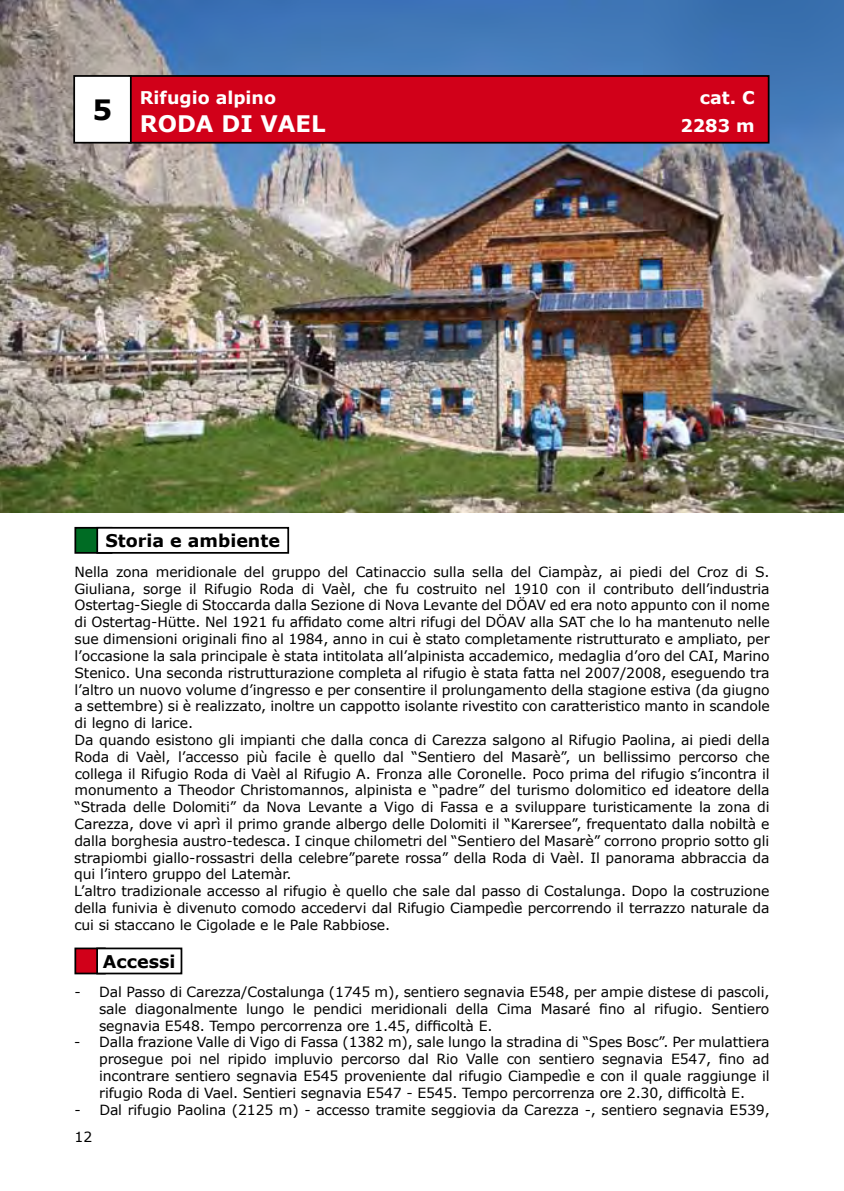
<style>
.page{position:relative;width:844px;height:1191px;background:#fff}
.page>*{position:absolute;margin:0;border:0;box-sizing:border-box;transform-origin:0 0}
.t1{font:700 28px "Verdana";color:#000}
.t2{font:700 22.75px "Verdana";color:#fff}
.t3{font:700 17.5px "Verdana";color:#fff}
.t4{font:700 17.5px "Verdana";color:#000}
.t5{font:14px/16.8px "Verdana";letter-spacing:-.01em;color:#000;text-align:justify}
</style>
<div class="page">
<img style="left:0;top:0;width:843px;height:512px">
<div style="left:75px;top:948px;width:30px;height:25px;background:#d10019"></div>
<div style="left:74px;top:947px;width:32px;height:27px;border:2px solid #000"></div>
<div style="left:97px;top:948px;width:84px;height:25px;background:#fff"></div>
<div style="left:96px;top:947px;width:86px;height:27px;border:2px solid #000"></div>
<div style="left:129px;top:76px;width:639px;height:67px;background:#d10019"></div>
<div style="left:128px;top:75px;width:641px;height:69px;border:2px solid #000"></div>
<div style="left:74px;top:76px;width:57px;height:67px;background:#fff"></div>
<div style="left:73px;top:75px;width:59px;height:69px;border:2px solid #000"></div>
<div style="left:75px;top:528px;width:36px;height:25px;background:#006c24"></div>
<div style="left:74px;top:527px;width:38px;height:27px;border:2px solid #000"></div>
<div style="left:97px;top:528px;width:191px;height:25px;background:#fff"></div>
<div style="left:96px;top:527px;width:193px;height:27px;border:2px solid #000"></div>
<h1 class="t1" style="left:92px;top:92px;width:21px">5</h1>
<p class="t3" style="left:140px;top:87px;width:138px">Rifugio alpino</p>
<p class="t3" style="left:699px;top:87px;width:56px">cat. C</p>
<h2 class="t2" style="left:140px;top:109px;width:187px">ro da di vael</h2>
<p class="t3" style="left:680px;top:114px;width:76px">2283 m</p>
<p class="t4" style="left:105px;top:529px;width:176px">Storia e ambiente</p>
<p class="t5" style="left:74px;top:563px;width:696px;text-align:left">Nella zona meridionale del gruppo del Catinaccio sulla sella del Ciampàz, ai piedi del Croz di S.<br>Giuliana, sorge il Rifugio Roda di Vaèl, che fu costruito nel 1910 con il contributo dell’industria Ostertag-Siegle di Stoccarda dalla Sezione di Nova Levante del DÖAV ed era noto appunto con il nome di Ostertag-Hütte. Nel 1921 fu affidato come altri rifugi del DÖAV alla SAT che lo ha mantenuto nelle sue dimensioni originali fino al 1984, anno in cui è stato completamente ristrutturato e ampliato, per l’occasione la sala principale è stata intitolata all’alpinista accademico, medaglia d’oro del CAI, Marino Stenico. Una seconda ristrutturazione completa al rifugio è stata fatta nel 2007/2008, eseguendo tra l’altro un nuovo volume d’ingresso e per consentire il prolungamento della stagione estiva (da giugno a settembre) si è realizzato, inoltre un cappotto isolante rivestito con caratteristico manto in scandole di legno di larice.<br>Da quando esistono gli impianti che dalla conca di Carezza salgono al Rifugio Paolina, ai piedi della Roda di Vaèl, l’accesso più facile è quello dal “Sentiero del Masarè”, un bellissimo percorso che collega il Rifugio Roda di Vaèl al Rifugio A. Fronza alle Coronelle. Poco prima del rifugio s’incontra il monumento a Theodor Christomannos, alpinista e “padre” del turismo dolomitico ed ideatore della “Strada delle Dolomiti” da Nova Levante a Vigo di Fassa e a sviluppare turisticamente la zona di Carezza, dove vi aprì il primo grande albergo delle Dolomiti il “Karersee”, frequentato dalla nobiltà e dalla borghesia austro-tedesca. I cinque chilometri del “Sentiero del Masarè” corrono proprio sotto gli strapiombi giallo-rossastri della celebre”parete rossa” della Roda di Vaèl. Il panorama abbraccia da qui l’intero gruppo del Latemàr.<br>L’altro tradizionale accesso al rifugio è quello che sale dal passo di Costalunga. Dopo la costruzione della funivia è divenuto comodo accedervi dal Rifugio Ciampedìe percorrendo il terrazzo naturale da cui si staccano le Cigolade e le Pale Rabbiose.</p>
<p class="t4" style="left:103px;top:950px;width:74px">Accessi</p>
<p class="t5" style="left:99px;top:983px;width:671px;text-indent:-25px">- Dal Passo di Carezza/Costalunga (1745 m), sentiero segnavia E548, per ampie distese di pascoli, sale diagonalmente lungo le pendici meridionali della Cima Masaré fino al rifugio. Sentiero segnavia E548. Tempo percorrenza ore 1.45, difficoltà E.</p>
<p class="t5" style="left:99px;top:1033px;width:671px;text-indent:-25px">- Dalla frazione Valle di Vigo di Fassa (1382 m), sale lungo la stradina di “Spes Bosc”. Per mulattiera prosegue poi nel ripido impluvio percorso dal Rio Valle con sentiero segnavia E547, fino ad incontrare sentiero segnavia E545 proveniente dal rifugio Ciampedìe e con il quale raggiunge il rifugio Roda di Vael. Sentieri segnavia E547 - E545. Tempo percorrenza ore 2.30, difficoltà E.</p>
<p class="t5" style="left:74px;top:1100px;width:696px">- Dal rifugio Paolina (2125 m) - accesso tramite seggiovia da Carezza -, sentiero segnavia E539,</p>
<p class="t5" style="left:74px;top:1128px;width:19px">12</p>
</div>
